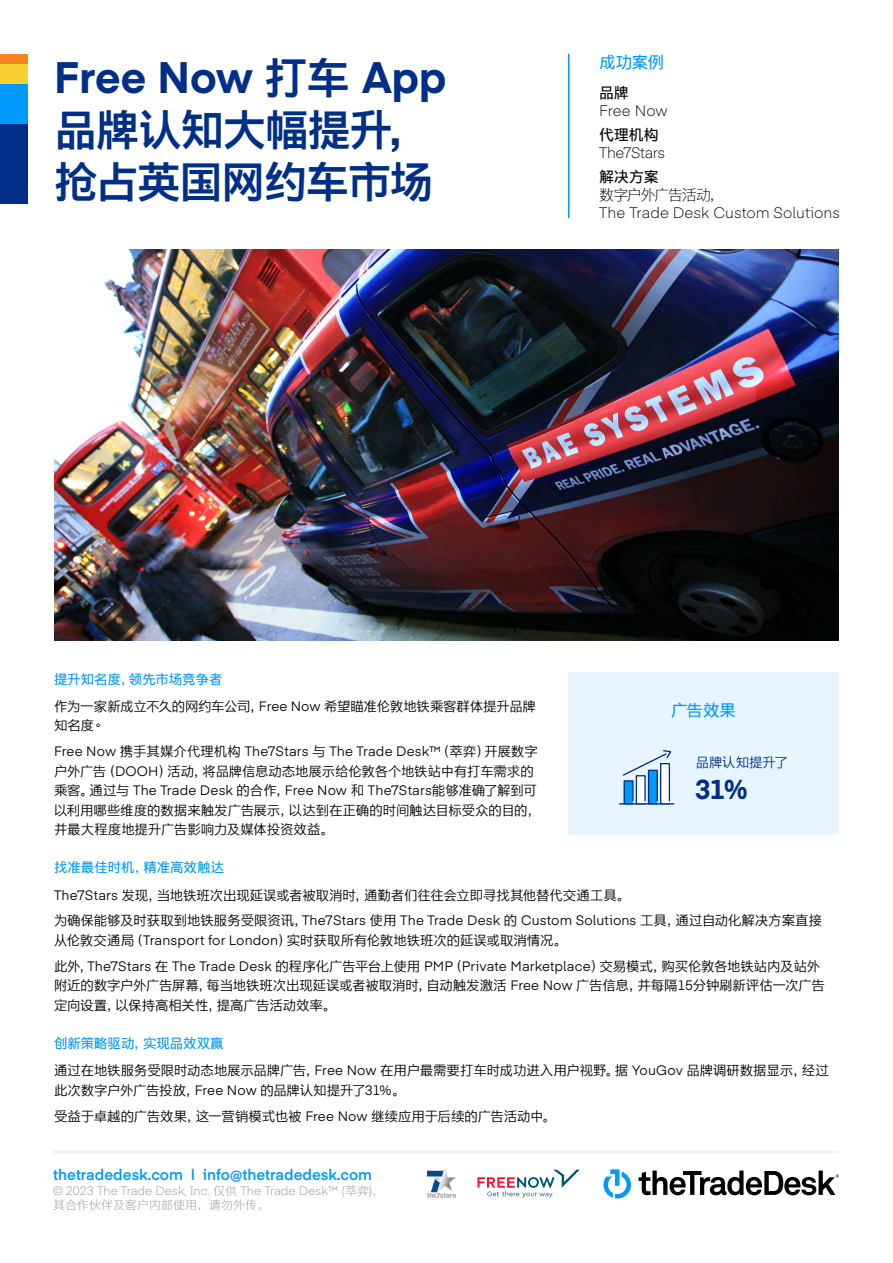
<style>
.page{position:relative;width:893px;height:1263px;background:#fff}
.page>*{position:absolute;margin:0;border:0;box-sizing:border-box;transform-origin:0 0}
.t1{font:43.5px/51.9px "M Ying Hei PRC W7";letter-spacing:-.03em;color:#002f87}
.t2{font:700 43.5px "Eina 04";color:#002f87}
.t3{font:700 27px "Eina 04";color:#002f87}
.t4{font:16.5px "M Ying Hei PRC W5";letter-spacing:-.015em;color:#0099fa}
.t5{font:600 15px "Eina 04";color:#0099fa}
.t6{font:300 15px "Eina 04";color:#000}
.t7{font:15px "M Ying Hei PRC W5";letter-spacing:-.015em;color:#000}
.t8{font:300 15px "Eina 04";letter-spacing:-.03em;color:#000}
.t9{font:15px "M Ying Hei PRC W3";letter-spacing:-.08em;color:#000}
.t10{font:13.5px/19.5px "M Ying Hei PRC W4";letter-spacing:-.015em;color:#000}
.t11{font:13.5px "Eina 04";letter-spacing:.01em;color:#000}
.t12{font:13.5px "M Ying Hei PRC W5";letter-spacing:-.005em;color:#0099fa}
.t13{font:13.5px "M Ying Hei PRC W4";letter-spacing:-.015em;color:#002f87}
.t14{font:300 12px "Eina 04";color:#939598}
.t15{font:12px "M Ying Hei PRC W3";color:#939598}
.s1{font-family:"M Ying Hei PRC W7";font-weight:400}
.s2{font-family:"Eina 04"}
.s3{font-family:"M Ying Hei HK W4"}
.s4{font-family:"M Ying Hei PRC W4"}
.s5{font-family:"M Ying Hei PRC W3";font-weight:400}
</style>
<div class="page">
<svg style="left:603px;top:1169px;width:28px;height:29px"></svg>
<svg style="left:638px;top:1170px;width:201px;height:25px"></svg>
<hr style="left:53px;top:1150px;width:785px;height:3px;background:#f1f1f2">
<img style="left:428px;top:1170px;width:28px;height:27px">
<svg style="left:477px;top:1170px;width:103px;height:27px"></svg>
<div style="left:0;top:64px;width:27px;height:20px;background:#f7d031"></div>
<div style="left:0;top:54px;width:27px;height:10px;background:#f98321"></div>
<div style="left:0;top:84px;width:27px;height:40px;background:#0099fa"></div>
<div style="left:0;top:124px;width:27px;height:80px;background:#002f87"></div>
<hr style="left:568px;top:54px;width:1px;height:164px;background:#0099fa">
<img style="left:54px;top:249px;width:785px;height:392px">
<div style="left:568px;top:672px;width:271px;height:162px;background:#e6f5fe"></div>
<h1 class="t2" style="left:54px;top:46px;width:394px">Free Now <span class="s1">打车</span> App</h1>
<h1 class="t1" style="left:54px;top:103px;width:381px">品牌认知大幅提升，抢占英国网约车市场</h1>
<p class="t4" style="left:599px;top:52px;width:66px">成功案例</p>
<p class="t7" style="left:599px;top:83px;width:31px">品牌</p>
<p class="t6" style="left:599px;top:99px;width:70px">Free Now</p>
<p class="t7" style="left:599px;top:125px;width:61px">代理机构</p>
<p class="t8" style="left:599px;top:141px;width:67px">The7Stars</p>
<p class="t7" style="left:599px;top:167px;width:61px">解决方案</p>
<p class="t9" style="left:599px;top:185px;width:116px">数字户外广告活动,</p>
<p class="t6" style="left:599px;top:201px;width:242px">The Trade Desk Custom Solutions</p>
<p class="t12" style="left:54px;top:671px;width:170px">提升知名度，领先市场竞争者</p>
<p class="t10" style="left:54px;top:696px;width:484px">作为一家新成立不久的网约车公司，<span class="s2">Free Now</span> 希望瞄准伦敦地铁乘客群体提升品牌知名度<span class="s3">。</span></p>
<p class="t11" style="left:54px;top:741px;width:485px">Free Now <span class="s4">携手其媒介代理机构</span> The7Stars <span class="s4">与</span> The Trade Desk™<span class="s4">（萃弈）开展数字</span></p>
<p class="t10" style="left:54px;top:761px;width:481px">户外广告（<span class="s2">DOOH</span>）活动，将品牌信息动态地展示给伦敦各个地铁站中有打车需求的</p>
<p class="t11" style="left:54px;top:780px;width:485px"><span class="s4">乘客。通过与</span> The Trade Desk <span class="s4">的合作，</span>Free Now <span class="s4">和</span> The7Stars<span class="s4">能够准确了解到可</span></p>
<p class="t10" style="left:54px;top:800px;width:488px">以利用哪些维度的数据来触发广告展示，以达到在正确的时间触达目标受众的目的，并最大程度地提升广告影响力及媒体投资效益。</p>
<p class="t12" style="left:54px;top:859px;width:172px">找准最佳时机，精准高效触达</p>
<p class="t4" style="left:671px;top:700px;width:66px">广告效果</p>
<p class="t13" style="left:696px;top:754px;width:94px">品牌认知提升了</p>
<h2 class="t3" style="left:695px;top:769px;width:56px">31%</h2>
<p class="t10" style="left:54px;top:885px;width:577px"><span class="s2">The7Stars</span> 发现，当地铁班次出现延误或者被取消时，通勤者们往往会立即寻找其他替代交通工具。</p>
<p class="t11" style="left:54px;top:910px;width:770px"><span class="s4">为确保能够及时获取到地铁服务受限资讯，</span>The7Stars <span class="s3">使用</span> The Trade Desk <span class="s3">的</span> Custom Solutions <span class="s4">工具，通过自动化解决方案直接</span></p>
<p class="t10" style="left:54px;top:930px;width:514px">从伦敦交通局（<span class="s2">Transport for London</span>）实时获取所有伦敦地铁班次的延误或取消情况。</p>
<p class="t11" style="left:54px;top:956px;width:768px"><span class="s4">此外，</span>The7Stars <span class="s4">在</span> The Trade Desk <span class="s4">的程序化广告平台上使用</span> PMP<span class="s4">（</span>Private Marketplace<span class="s4">）交易模式，购买伦敦各地铁站内及站外</span></p>
<p class="t10" style="left:54px;top:976px;width:772px">附近的数字户外广告屏幕，每当地铁班次出现延误或者被取消时，自动触发激活 <span class="s2">Free Now</span> 广告信息，并每隔<span class="s2">15</span>分钟刷新评估一次广告定向设置，以保持高相关性，提高广告活动效率。</p>
<p class="t12" style="left:54px;top:1035px;width:171px">创新策略驱动，实现品效双赢</p>
<p class="t10" style="left:54px;top:1060px;width:776px">通过在地铁服务受限时动态地展示品牌广告，<span class="s2">Free Now</span> 在用户最需要打车时成功进入用户视野。据 <span class="s2">YouGov</span> 品牌调研数据显示，经过此次数字户外广告投放，<span class="s2">Free Now</span> 的品牌认知提升了<span class="s2">31%</span>。</p>
<p class="t10" style="left:54px;top:1106px;width:503px">受益于卓越的广告效果，这一营销模式也被 <span class="s2">Free Now</span> 继续应用于后续的广告活动中。</p>
<p class="t5" style="left:53px;top:1163px;width:320px">thetradedesk.com | info@thetradedesk.com</p>
<p class="t14" style="left:53px;top:1182px;width:332px">© 2023 The Trade Desk, Inc. <span class="s5">仅供</span> The Trade Desk™ (<span class="s5">萃弈)、</span></p>
<p class="t15" style="left:53px;top:1197px;width:217px">其合作伙伴及客户内部使用，请勿外传。</p>
</div>
